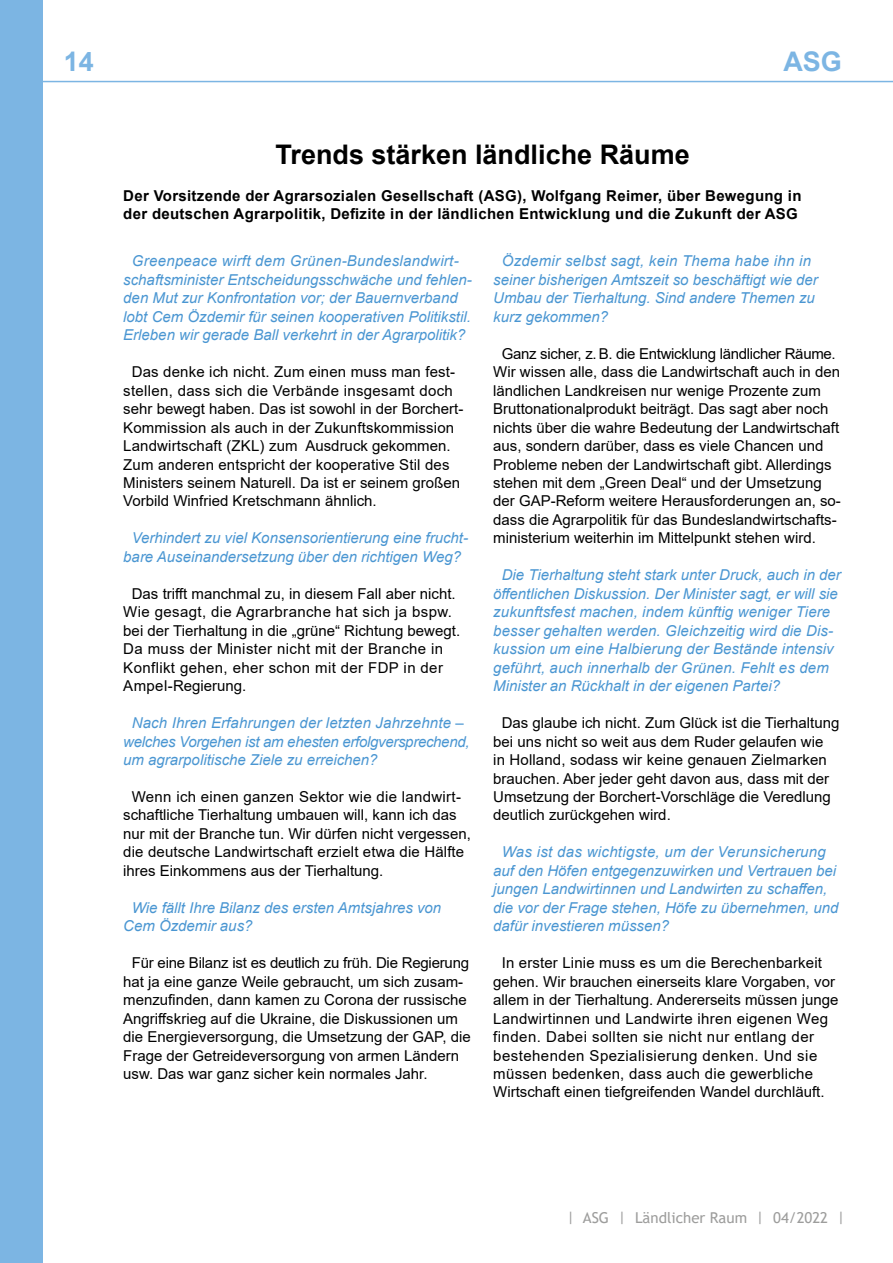
<style>
.page{position:relative;width:893px;height:1263px;background:#fff}
.page>*{position:absolute;margin:0;border:0;box-sizing:border-box;transform-origin:0 0}
.t1{font:700 27px "Arial";color:#000}
.t2{font:700 27px "Arial";color:#7cb5e3}
.t3{font:15px/18.5px "Arial";color:#000}
.t4{font:italic 15px/18.5px "Arial";color:#4a96d2}
.t5{font:15px/18.5px "Arial";letter-spacing:.025em;color:#000}
.t6{font:700 15px/18px "Arial";letter-spacing:.02em;color:#000}
.t7{font:15px "Trebuchet MS";color:#9d9d9c}
</style>
<div class="page">
<div style="left:0;top:0;width:43px;height:1263px;background:#7cb5e3"></div>
<hr style="left:0;top:81px;width:893px;height:1px;background:#7cb5e3">
<h1 class="t2" style="left:64px;top:42px;width:32px">14</h1>
<h1 class="t2" style="left:783px;top:42px;width:60px">ASG</h1>
<h1 class="t1" style="left:276px;top:136px;width:416px">Trends stärken ländliche Räume</h1>
<p class="t6" style="left:123px;top:187px;width:680px">Der Vorsitzende der Agrarsozialen Gesellschaft (ASG), Wolfgang Reimer, über Bewegung in der deutschen Agrarpolitik, Defizite in der ländlichen Entwicklung und die Zukunft der ASG</p>
<p class="t4" style="left:123px;top:252px;width:350px;text-indent:9px">Greenpeace wirft dem Grünen-Bundeslandwirt&shy;schaftsminister Entscheidungsschwäche und fehlen&shy;den Mut zur Konfrontation vor; der Bauernverband lobt Cem Özdemir für seinen kooperativen Politikstil.<br>Erleben wir gerade Ball verkehrt in der Agrarpolitik?</p>
<p class="t3" style="left:123px;top:363px;width:339px;text-indent:9px">Das denke ich nicht. Zum einen muss man fest&shy;stellen, dass sich die Verbände insgesamt doch sehr bewegt haben. Das ist sowohl in der Borchert-- Kommission als auch in der Zukunftskommission Landwirtschaft (ZKL) zum Ausdruck gekommen.<br>Zum anderen entspricht der kooperative Stil des Ministers seinem Naturell. Da ist er seinem großen Vorbild Winfried Kretschmann ähnlich.</p>
<p class="t4" style="left:123px;top:529px;width:346px;text-align:center">Verhindert zu viel Konsensorientierung eine frucht&shy;bare Auseinandersetzung über den richtigen Weg?</p>
<p class="t5" style="left:123px;top:584px;width:338px;text-indent:9px">Das trifft manchmal zu, in diesem Fall aber nicht.<br>Wie gesagt, die Agrarbranche hat sich ja bspw. bei der Tierhaltung in die „grüne“ Richtung bewegt.<br>Da muss der Minister nicht mit der Branche in Konflikt gehen, eher schon mit der FDP in der Ampel-Regierung.</p>
<p class="t4" style="left:123px;top:714px;width:348px;text-indent:9px">Nach Ihren Erfahrungen der letzten Jahrzehnte – welches Vorgehen ist am ehesten erfolgversprechend, um agrarpolitische Ziele zu erreichen?</p>
<p class="t3" style="left:123px;top:787px;width:349px;text-indent:9px">Wenn ich einen ganzen Sektor wie die landwirt&shy;schaftliche Tierhaltung umbauen will, kann ich das nur mit der Branche tun. Wir dürfen nicht vergessen, die deutsche Landwirtschaft erzielt etwa die Hälfte ihres Einkommens aus der Tierhaltung.</p>
<p class="t4" style="left:123px;top:898px;width:319px;text-indent:9px">Wie fällt Ihre Bilanz des ersten Amtsjahres von<br>Cem Özdemir aus?</p>
<p class="t3" style="left:123px;top:953px;width:349px;text-indent:9px">Für eine Bilanz ist es deutlich zu früh. Die Regierung hat ja eine ganze Weile gebraucht, um sich zusam&shy;menzufinden, dann kamen zu Corona der russische Angriffskrieg auf die Ukraine, die Diskussionen um die Energieversorgung, die Umsetzung der GAP, die Frage der Getreideversorgung von armen Ländern usw. Das war ganz sicher kein normales Jahr.</p>
<p class="t4" style="left:493px;top:252px;width:326px;text-indent:9px">Özdemir selbst sagt, kein Thema habe ihn in seiner bisherigen Amtszeit so beschäftigt wie der Umbau der Tierhaltung. Sind andere Themen zu kurz gekommen?</p>
<p class="t3" style="left:493px;top:344px;width:349px;text-indent:9px">Ganz sicher, z.B. die Entwicklung ländlicher Räume.<br>Wir wissen alle, dass die Landwirtschaft auch in den ländlichen Landkreisen nur wenige Prozente zum Bruttonationalprodukt beiträgt. Das sagt aber noch nichts über die wahre Bedeutung der Landwirtschaft aus, sondern darüber, dass es viele Chancen und Probleme neben der Landwirtschaft gibt. Allerdings stehen mit dem „Green Deal“ und der Umsetzung der GAP-Reform weitere Herausforderungen an, so&shy;dass die Agrarpolitik für das Bundeslandwirtschafts&shy;ministerium weiterhin im Mittelpunkt stehen wird.</p>
<p class="t4" style="left:493px;top:566px;width:349px;text-indent:9px">Die Tierhaltung steht stark unter Druck, auch in der öffentlichen Diskussion. Der Minister sagt, er will sie zukunftsfest machen, indem künftig weniger Tiere besser gehalten werden. Gleichzeitig wird die Dis&shy;kussion um eine Halbierung der Bestände intensiv geführt, auch innerhalb der Grünen. Fehlt es dem Minister an Rückhalt in der eigenen Partei?</p>
<p class="t3" style="left:493px;top:713px;width:348px;text-indent:9px">Das glaube ich nicht. Zum Glück ist die Tierhaltung bei uns nicht so weit aus dem Ruder gelaufen wie<br>in Holland, sodass wir keine genauen Zielmarken brauchen. Aber jeder geht davon aus, dass mit der Umsetzung der Borchert-Vorschläge die Veredlung deutlich zurückgehen wird.</p>
<p class="t4" style="left:493px;top:843px;width:347px;text-indent:9px">Was ist das wichtigste, um der Verunsicherung auf den Höfen entgegenzuwirken und Vertrauen bei jungen Landwirtinnen und Landwirten zu schaffen, die vor der Frage stehen, Höfe zu übernehmen, und dafür investieren müssen?</p>
<p class="t3" style="left:493px;top:953px;width:347px;text-indent:9px">In erster Linie muss es um die Berechenbarkeit gehen. Wir brauchen einerseits klare Vorgaben, vor allem in der Tierhaltung. Andererseits müssen junge Landwirtinnen und Landwirte ihren eigenen Weg finden. Dabei sollten sie nicht nur entlang der bestehenden Spezialisierung denken. Und sie müssen bedenken, dass auch die gewerbliche Wirtschaft einen tiefgreifenden Wandel durchläuft.</p>
<p class="t7" style="left:567px;top:1208px;width:280px">| ASG | Ländlicher Raum | 04/2022 |</p>
</div>
